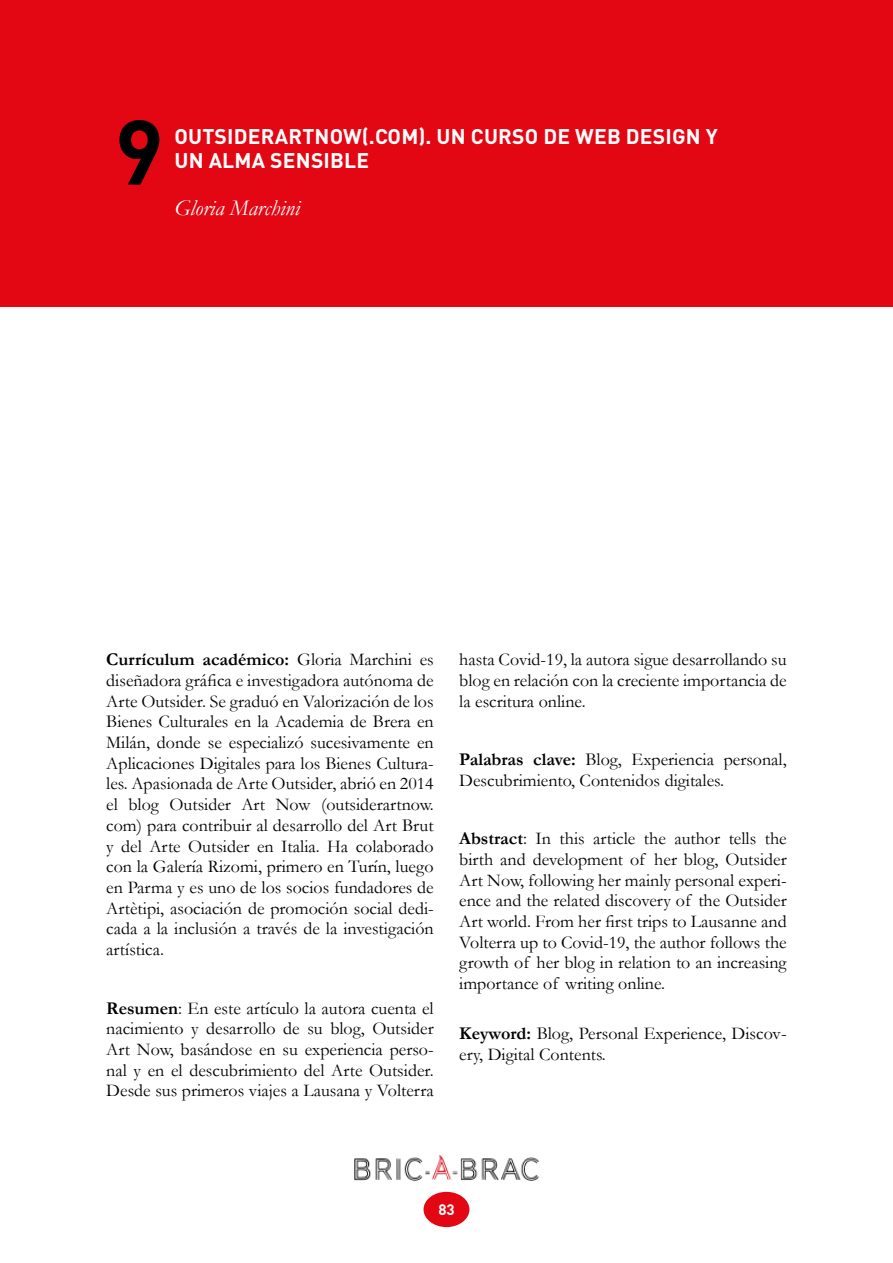
<style>
.page{position:relative;width:893px;height:1263px;background:#fff}
.page>*{position:absolute;margin:0;border:0;box-sizing:border-box;transform-origin:0 0}
.t1{font:700 90px "DIN Pro";color:#000}
.t2{font:italic 22.5px "Garamond";color:#fff}
.t3{font:700 21px/24.2px "DIN Pro";letter-spacing:.01em;color:#fff}
.t4{font:18px/20.7px "Garamond";color:#000;text-align:justify}
.t5{font:700 15px "DIN Pro";color:#fff}
.s1{font-weight:700}
</style>
<div class="page">
<div style="left:423px;top:1191px;width:47px;height:37px;background:#e30613;border-radius:50%"></div>
<div style="left:422px;top:1190px;width:49px;height:38px;border:2px solid #fff;border-radius:50%"></div>
<img style="left:354px;top:1156px;width:185px;height:24px">
<div style="left:0;top:0;width:893px;height:306px;background:#e30613"></div>
<h1 class="t1" style="left:115px;top:91px;width:50px">9</h1>
<p class="t3" style="left:174px;top:123px;width:545px">OUTSIDERARTNOW(.COM). UN CURSO DE WEB DESIGN Y<br>UN ALMA SENSIBLE</p>
<p class="t2" style="left:174px;top:193px;width:127px">Gloria Marchini</p>
<p class="t4" style="left:106px;top:649px;width:329px"><span class="s1">Currículum académico:</span> Gloria Marchini es diseñadora gráfica e investigadora autónoma de Arte Outsider. Se graduó en Valorización de los Bienes Culturales en la Academia de Brera en Milán, donde se especializó sucesivamente en Aplicaciones Digitales para los Bienes Cultura&shy;les. Apasionada de Arte Outsider, abrió en 2014 el blog Outsider Art Now (outsiderartnow. com) para contribuir al desarrollo del Art Brut y del Arte Outsider en Italia. Ha colaborado con la Galería Rizomi, primero en Turín, luego en Parma y es uno de los socios fundadores de Artètipi, asociación de promoción social dedi&shy;cada a la inclusión a través de la investigación artística.</p>
<p class="t4" style="left:106px;top:997px;width:329px"><span class="s1">Resumen</span>: En este artículo la autora cuenta el nacimiento y desarrollo de su blog, Outsider Art Now, basándose en su experiencia perso&shy;nal y en el descubrimiento del Arte Outsider.<br>Desde sus primeros viajes a Lausana y Volterra</p>
<p class="t4" style="left:459px;top:649px;width:329px">hasta Covid-19, la autora sigue desarrollando su blog en relación con la creciente importancia de la escritura online.</p>
<p class="t4" style="left:459px;top:749px;width:329px"><span class="s1">Palabras clave:</span> Blog, Experiencia personal,<br>Descubrimiento, Contenidos digitales.</p>
<p class="t4" style="left:459px;top:828px;width:329px"><span class="s1">Abstract</span>: In this article the author tells the birth and development of her blog, Outsider Art Now, following her mainly personal experi&shy;ence and the related discovery of the Outsider Art world. From her first trips to Lausanne and Volterra up to Covid-19, the author follows the growth of her blog in relation to an increasing importance of writing online.</p>
<p class="t4" style="left:459px;top:1022px;width:329px"><span class="s1">Keyword:</span> Blog, Personal Experience, Discov&shy;ery, Digital Contents.</p>
<p class="t5" style="left:438px;top:1199px;width:18px">83</p>
</div>
